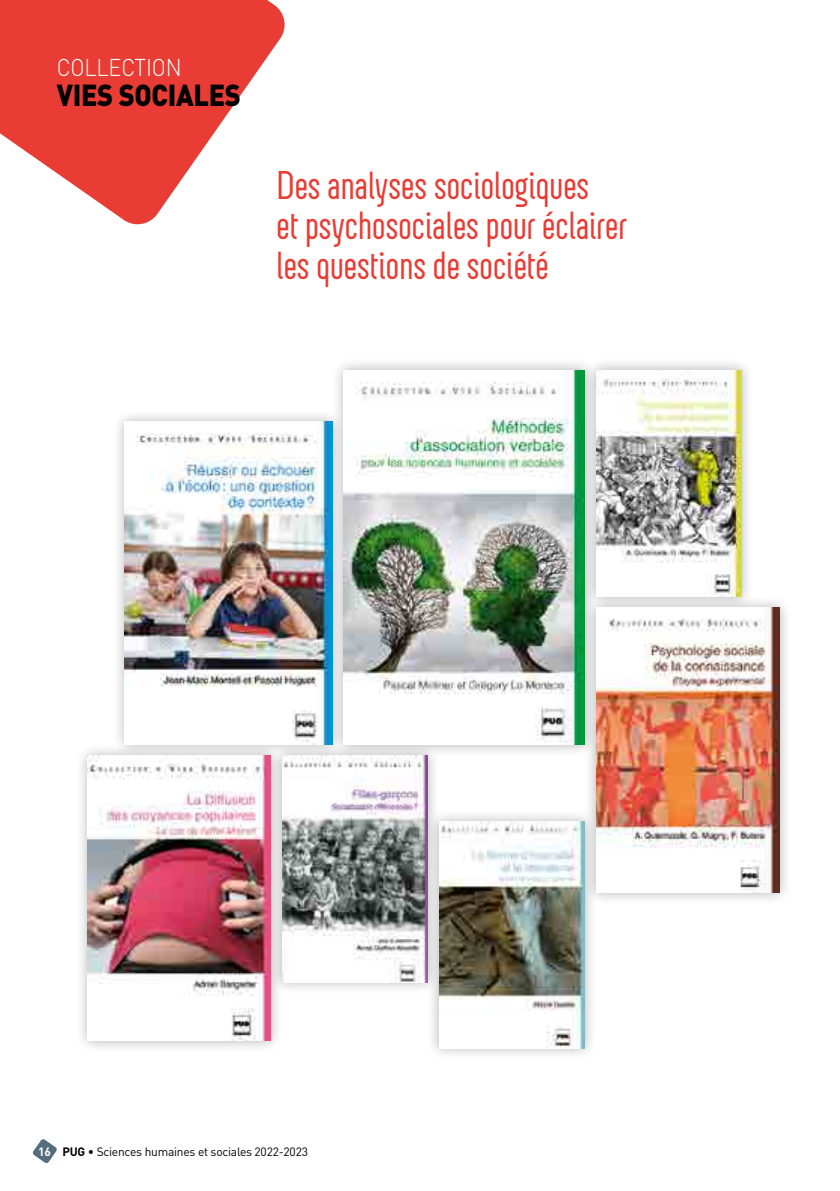
<style>
.page{position:relative;width:840px;height:1191px;background:#fff}
.page>*{position:absolute;margin:0;border:0;box-sizing:border-box;transform-origin:0 0}
.t1{font:40px/40px "Neubau";letter-spacing:-.03em;color:#e83c34}
.t2{font:900 30px "DIN";letter-spacing:-.01em;color:#000;scale:.9 1}
.t3{font:300 24px "DIN";letter-spacing:-.01em;color:#fff;scale:.9 1}
.t4{font:12px "DIN";letter-spacing:-.02em;color:#000}
.s1{font-weight:700;color:#fff}
.s2{font-weight:700}
</style>
<div class="page">
<svg style="left:33px;top:1139px;width:24px;height:24px"></svg>
<hr style="left:839px;top:0;width:1px;height:1191px;background:#fde7df">
<div style="left:583px;top:358px;width:170px;height:251px;background:#000;opacity:.3"></div>
<img style="left:597px;top:370px;width:144px;height:225px">
<div style="left:426px;top:809px;width:171px;height:251px;background:#000;opacity:.3"></div>
<img style="left:439px;top:821px;width:145px;height:227px">
<div style="left:269px;top:743px;width:171px;height:252px;background:#000;opacity:.3"></div>
<img style="left:283px;top:757px;width:144px;height:225px">
<div style="left:583px;top:595px;width:208px;height:310px;background:#000;opacity:.3"></div>
<img style="left:595px;top:608px;width:183px;height:284px">
<div style="left:75px;top:743px;width:208px;height:310px;background:#000;opacity:.3"></div>
<img style="left:87px;top:756px;width:183px;height:285px">
<div style="left:331px;top:358px;width:266px;height:399px;background:#000;opacity:.3"></div>
<img style="left:344px;top:370px;width:240px;height:374px">
<div style="left:112px;top:409px;width:233px;height:348px;background:#000;opacity:.3"></div>
<img style="left:125px;top:422px;width:207px;height:322px">
<svg style="left:0;top:0;width:285px;height:225px;fill:#e83c34"></svg>
<svg style="left:839px;top:0;width:1px;height:335px"></svg>
<p class="t3" style="left:57px;top:53px;width:140px">COLLECTION</p>
<p class="t2" style="left:57px;top:75px;width:206px">VIES SOCIALES</p>
<p class="t1" style="left:276px;top:165px;width:353px">Des analyses sociologiques<br>et psychosociales pour éclairer les questions de société</p>
<p class="t4" style="left:38px;top:1144px;width:271px"><span class="s1">16</span> <span class="s2">PUG</span> • Sciences humaines et sociales 2022-2023</p>
</div>
